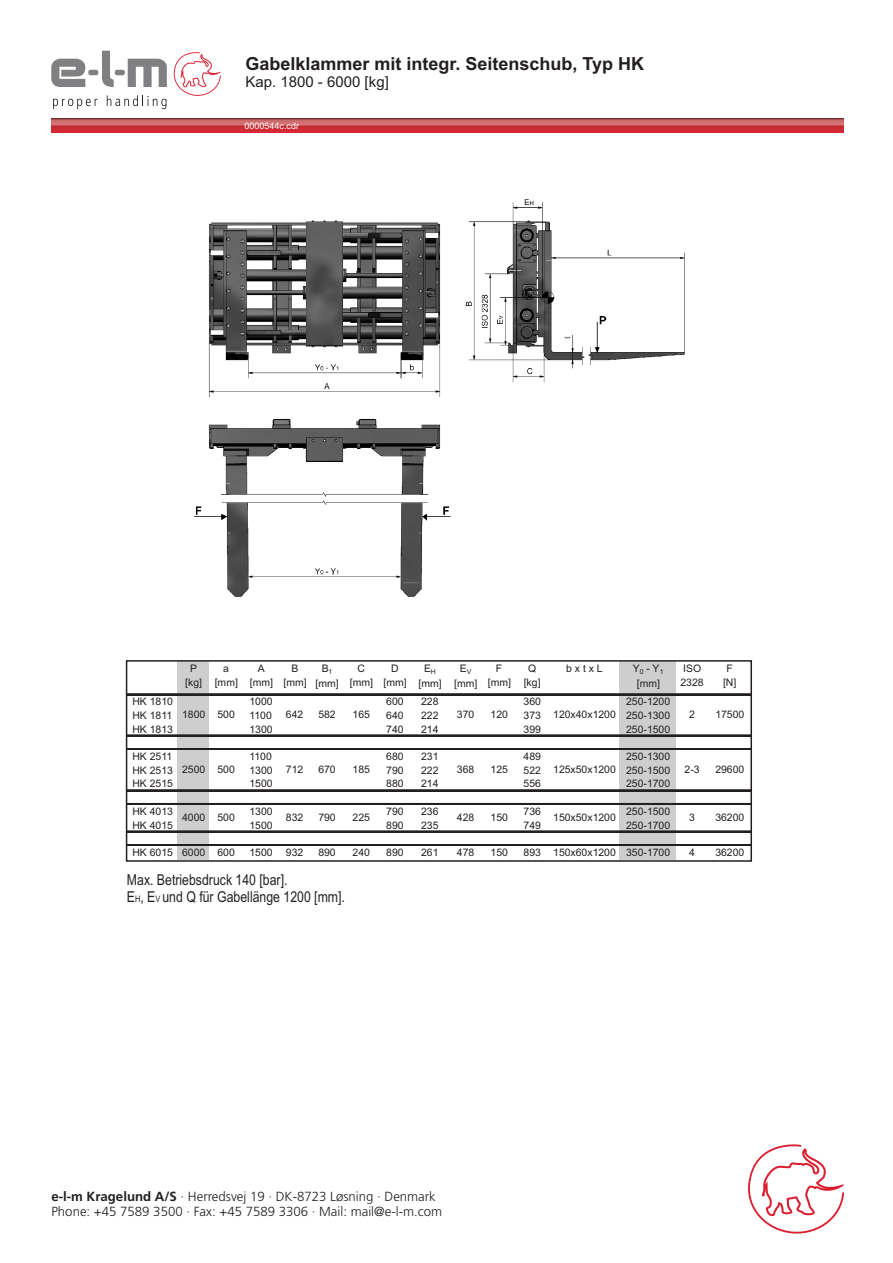
<style>
.page{position:relative;width:893px;height:1263px;background:#fff}
.page>*{position:absolute;margin:0;border:0;box-sizing:border-box;transform-origin:0 0}
.t1{font:700 18px "Arial";color:#231f20}
.t2{font:15px/17px "Arial Narrow";color:#231f20}
.t3{font:15px "Arial";color:#231f20}
.t4{font:300 13.2px/15.3px "Frutiger LT Com";color:#231f20}
.t5{font:10.35px/14px "Arial";color:#231f20;text-align:center}
.t6{font:9px "Arial";color:#fff}
.s1{font-size:9px}
.s2{font-style:inherit}
</style>
<div class="page">
<svg style="left:173px;top:52px;width:48px;height:44px"></svg>
<div style="left:88px;top:70px;width:10px;height:5px;background:#808083;border-radius:2px"></div>
<div style="left:115px;top:70px;width:10px;height:5px;background:#808083;border-radius:2px"></div>
<svg style="left:53px;top:99px;width:44px;height:10px"></svg>
<svg style="left:107px;top:95px;width:59px;height:14px"></svg>
<svg style="left:51px;top:59px;width:34px;height:28px"></svg>
<svg style="left:128px;top:59px;width:39px;height:28px"></svg>
<svg style="left:102px;top:51px;width:12px;height:36px"></svg>
<img style="left:51px;top:119px;width:792px;height:14px">
<svg style="left:748px;top:1144px;width:96px;height:90px"></svg>
<div style="left:177px;top:661px;width:32px;height:198px;background:#cecece"></div>
<div style="left:619px;top:661px;width:57px;height:198px;background:#cecece"></div>
<hr style="left:127px;top:694px;width:624px;height:1px;background:#231f20">
<hr style="left:127px;top:693px;width:624px;height:1px;background:#231f20">
<hr style="left:127px;top:735px;width:624px;height:1px;background:#231f20">
<hr style="left:127px;top:748px;width:624px;height:2px;background:#231f20">
<hr style="left:127px;top:790px;width:624px;height:1px;background:#231f20">
<hr style="left:127px;top:789px;width:624px;height:1px;background:#231f20">
<hr style="left:127px;top:803px;width:624px;height:2px;background:#231f20">
<hr style="left:127px;top:831px;width:624px;height:1px;background:#231f20">
<hr style="left:127px;top:844px;width:624px;height:2px;background:#231f20">
<img style="left:194px;top:199px;width:491px;height:398px">
<div style="left:126px;top:660px;width:626px;height:202px;border:1px solid #231f20"></div>
<h1 class="t1" style="left:245px;top:57px;width:400px">Gabelklammer mit integr. Seitenschub, Typ HK</h1>
<h2 class="t3" style="left:245px;top:76px;width:145px">Kap. 1800 - 6000 [kg]</h2>
<p class="t6" style="left:245px;top:123px;width:56px">0000544c.cdr</p>
<p class="t5" style="left:185px;top:662px;width:18px">P [kg]</p>
<p class="t5" style="left:215px;top:662px;width:25px">a [mm]</p>
<p class="t5" style="left:250px;top:662px;width:25px">A [mm]</p>
<p class="t5" style="left:283px;top:662px;width:25px">B [mm]</p>
<p class="t5" style="left:316px;top:661px;width:25px;line-height:15.1px">B<sub>1 </sub>[mm]</p>
<p class="t5" style="left:350px;top:662px;width:25px">C [mm]</p>
<p class="t5" style="left:384px;top:662px;width:25px">D [mm]</p>
<p class="t5" style="left:419px;top:661px;width:25px;line-height:15.1px">E<sub>H </sub>[mm]</p>
<p class="t5" style="left:454px;top:661px;width:25px;line-height:15.1px">E<sub>V </sub>[mm]</p>
<p class="t5" style="left:488px;top:662px;width:25px">F [mm]</p>
<p class="t5" style="left:524px;top:662px;width:18px">Q [kg]</p>
<p class="t5" style="left:566px;top:662px;width:38px">b x t x L</p>
<p class="t5" style="left:633px;top:661px;width:32px;line-height:15.1px">Y<sub>0</sub> - Y<sub>1 </sub>[mm]</p>
<p class="t5" style="left:680px;top:662px;width:25px;text-align:left">ISO<br>2328</p>
<p class="t5" style="left:723px;top:662px;width:15px">F [N]</p>
<p class="t5" style="left:132px;top:695px;width:42px">HK 1810</p>
<p class="t5" style="left:249px;top:695px;width:25px">1000</p>
<p class="t5" style="left:386px;top:695px;width:19px">600</p>
<p class="t5" style="left:421px;top:695px;width:19px">228</p>
<p class="t5" style="left:523px;top:695px;width:19px">360</p>
<p class="t5" style="left:626px;top:695px;width:46px">250-1200</p>
<p class="t5" style="left:132px;top:709px;width:41px">HK 1811</p>
<p class="t5" style="left:249px;top:709px;width:24px">1100</p>
<p class="t5" style="left:386px;top:709px;width:19px">640</p>
<p class="t5" style="left:421px;top:709px;width:19px">222</p>
<p class="t5" style="left:523px;top:709px;width:19px">373</p>
<p class="t5" style="left:626px;top:709px;width:46px">250-1300</p>
<p class="t5" style="left:132px;top:723px;width:42px">HK 1813</p>
<p class="t5" style="left:249px;top:723px;width:25px">1300</p>
<p class="t5" style="left:386px;top:723px;width:19px">740</p>
<p class="t5" style="left:421px;top:723px;width:19px">214</p>
<p class="t5" style="left:523px;top:723px;width:19px">399</p>
<p class="t5" style="left:626px;top:723px;width:46px">250-1500</p>
<p class="t5" style="left:132px;top:750px;width:41px">HK 2511</p>
<p class="t5" style="left:249px;top:750px;width:24px">1100</p>
<p class="t5" style="left:386px;top:750px;width:19px">680</p>
<p class="t5" style="left:421px;top:750px;width:19px">231</p>
<p class="t5" style="left:523px;top:750px;width:19px">489</p>
<p class="t5" style="left:626px;top:750px;width:46px">250-1300</p>
<p class="t5" style="left:132px;top:764px;width:42px">HK 2513</p>
<p class="t5" style="left:249px;top:764px;width:25px">1300</p>
<p class="t5" style="left:386px;top:764px;width:19px">790</p>
<p class="t5" style="left:421px;top:764px;width:19px">222</p>
<p class="t5" style="left:523px;top:764px;width:19px">522</p>
<p class="t5" style="left:626px;top:764px;width:46px">250-1500</p>
<p class="t5" style="left:132px;top:778px;width:42px">HK 2515</p>
<p class="t5" style="left:249px;top:778px;width:25px">1500</p>
<p class="t5" style="left:386px;top:778px;width:19px">880</p>
<p class="t5" style="left:421px;top:778px;width:19px">214</p>
<p class="t5" style="left:523px;top:778px;width:19px">556</p>
<p class="t5" style="left:626px;top:778px;width:46px">250-1700</p>
<p class="t5" style="left:132px;top:805px;width:42px">HK 4013</p>
<p class="t5" style="left:249px;top:805px;width:25px">1300</p>
<p class="t5" style="left:386px;top:805px;width:19px">790</p>
<p class="t5" style="left:421px;top:805px;width:19px">236</p>
<p class="t5" style="left:523px;top:805px;width:19px">736</p>
<p class="t5" style="left:626px;top:805px;width:46px">250-1500</p>
<p class="t5" style="left:132px;top:819px;width:42px">HK 4015</p>
<p class="t5" style="left:249px;top:819px;width:25px">1500</p>
<p class="t5" style="left:386px;top:819px;width:19px">890</p>
<p class="t5" style="left:421px;top:819px;width:19px">235</p>
<p class="t5" style="left:523px;top:819px;width:19px">749</p>
<p class="t5" style="left:626px;top:819px;width:46px">250-1700</p>
<p class="t5" style="left:132px;top:846px;width:104px">HK 6015 6000 600</p>
<p class="t5" style="left:249px;top:846px;width:25px">1500</p>
<p class="t5" style="left:286px;top:846px;width:19px">932</p>
<p class="t5" style="left:318px;top:846px;width:19px">890</p>
<p class="t5" style="left:353px;top:846px;width:19px">240</p>
<p class="t5" style="left:386px;top:846px;width:19px">890</p>
<p class="t5" style="left:421px;top:846px;width:19px">261</p>
<p class="t5" style="left:457px;top:846px;width:19px">478</p>
<p class="t5" style="left:490px;top:846px;width:19px">150</p>
<p class="t5" style="left:523px;top:846px;width:148px">893 150x60x1200 350-1700</p>
<p class="t5" style="left:689px;top:846px;width:7px">4</p>
<p class="t5" style="left:715px;top:846px;width:31px">36200</p>
<p class="t5" style="left:182px;top:708px;width:25px">1800</p>
<p class="t5" style="left:217px;top:708px;width:19px">500</p>
<p class="t5" style="left:286px;top:708px;width:19px">642</p>
<p class="t5" style="left:318px;top:708px;width:19px">582</p>
<p class="t5" style="left:353px;top:708px;width:19px">165</p>
<p class="t5" style="left:457px;top:708px;width:19px">370</p>
<p class="t5" style="left:715px;top:708px;width:31px">17500</p>
<p class="t5" style="left:490px;top:708px;width:19px">120</p>
<p class="t5" style="left:553px;top:708px;width:64px">120x40x1200</p>
<p class="t5" style="left:689px;top:708px;width:7px">2</p>
<p class="t5" style="left:182px;top:763px;width:25px">2500</p>
<p class="t5" style="left:217px;top:763px;width:19px">500</p>
<p class="t5" style="left:286px;top:763px;width:19px">712</p>
<p class="t5" style="left:318px;top:763px;width:19px">670</p>
<p class="t5" style="left:353px;top:763px;width:19px">185</p>
<p class="t5" style="left:457px;top:763px;width:19px">368</p>
<p class="t5" style="left:490px;top:763px;width:19px">125</p>
<p class="t5" style="left:553px;top:763px;width:64px">125x50x1200</p>
<p class="t5" style="left:685px;top:763px;width:17px">2-3</p>
<p class="t5" style="left:715px;top:763px;width:31px">29600</p>
<p class="t5" style="left:182px;top:811px;width:25px">4000</p>
<p class="t5" style="left:217px;top:811px;width:19px">500</p>
<p class="t5" style="left:286px;top:811px;width:19px">832</p>
<p class="t5" style="left:318px;top:811px;width:19px">790</p>
<p class="t5" style="left:353px;top:811px;width:19px">225</p>
<p class="t5" style="left:457px;top:811px;width:19px">428</p>
<p class="t5" style="left:490px;top:811px;width:19px">150</p>
<p class="t5" style="left:553px;top:811px;width:64px">150x50x1200</p>
<p class="t5" style="left:689px;top:811px;width:7px">3</p>
<p class="t5" style="left:715px;top:811px;width:31px">36200</p>
<h2 class="t2" style="left:127px;top:873px;width:220px">Max. Betriebsdruck 140 [bar].<br>E<span class="s1">H</span>, E<span class="s1">V</span> und Q für Gabellänge 1200 [mm].</h2>
<p class="t4" style="left:51px;top:1190px;width:392px"><span class="s2">e-l-m Kragelund A/S</span> · Herredsvej 19 · DK-8723 Løsning · Denmark<br>Phone: +45 7589 3500 · Fax: +45 7589 3306 · Mail: mail@e-l-m.com</p>
</div>
